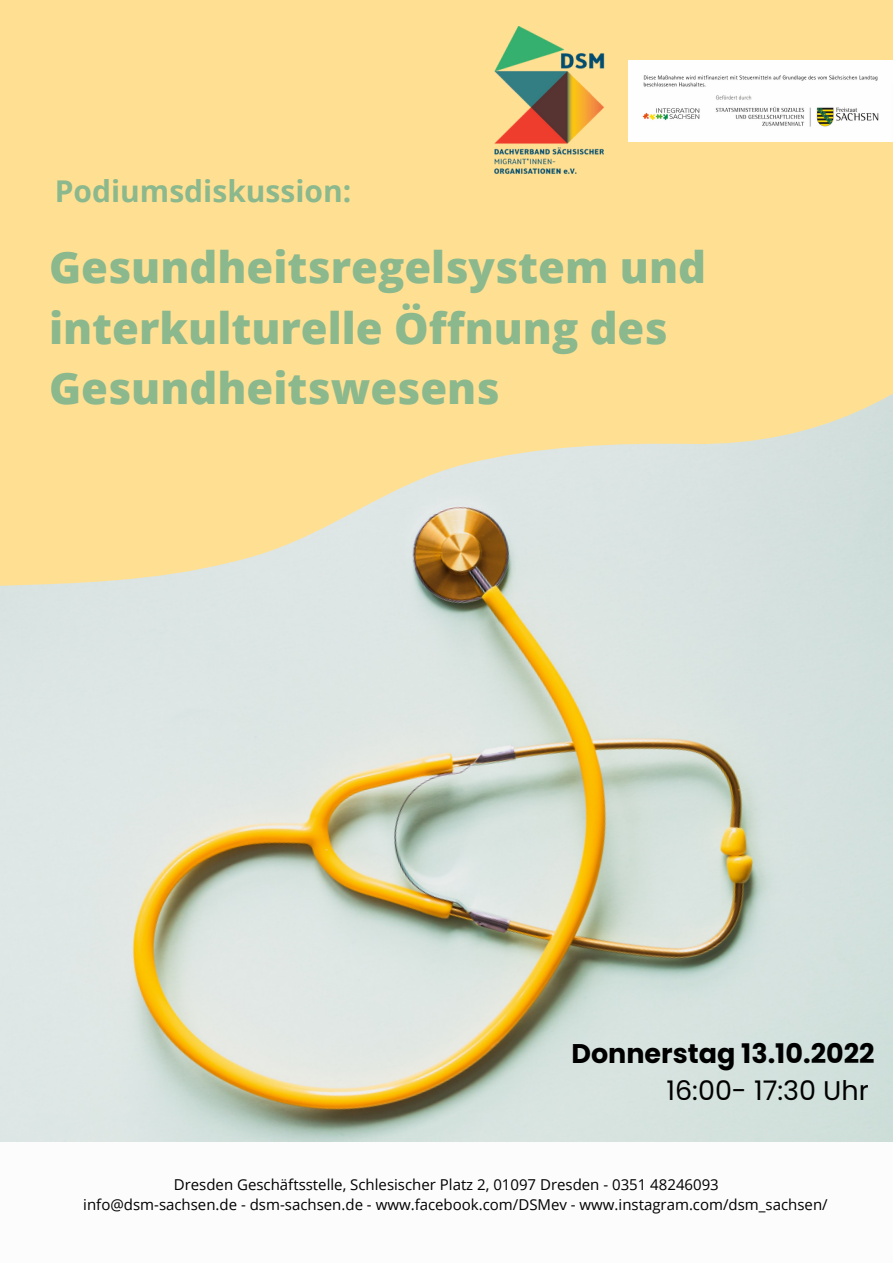
<style>
.page{position:relative;width:893px;height:1264px;background:#fff}
.page>*{position:absolute;margin:0;border:0;box-sizing:border-box;transform-origin:0 0}
.t1{font:800 43.5px/60.8px "Open Sans";color:#8cb88d}
.t2{font:700 30px "Open Sans";color:#8cb88d}
.t3{font:700 27px "Poppins";color:#000}
.t4{font:27px "Poppins";color:#000}
.t5{font:15px/20px "Open Sans";color:#000;text-align:center}
</style>
<div class="page">
<div style="left:0;top:0;width:892px;height:1262px;background:#ffe093"></div>
<img style="left:0;top:631px;width:892px;height:511px">
<svg style="left:0;top:60px;width:892px;height:571px"></svg>
<div style="left:0;top:1142px;width:892px;height:120px;background:#fcfcfc"></div>
<svg style="left:0;top:69px;width:892px;height:167px"></svg>
<img style="left:629px;top:61px;width:263px;height:80px">
<img style="left:494px;top:27px;width:113px;height:148px">
<h2 class="t2" style="left:55px;top:170px;width:298px">Podiumsdiskussion:</h2>
<h1 class="t1" style="left:49px;top:236px;width:658px">Gesundheitsregelsystem und interkulturelle Öffnung des<br>Gesundheitswesens</h1>
<h3 class="t3" style="left:571px;top:1034px;width:304px">Donnerstag 13.10.2022</h3>
<h3 class="t4" style="left:666px;top:1071px;width:204px">16:00- 17:30 Uhr</h3>
<p class="t5" style="left:83px;top:1174px;width:745px;text-align:left;text-indent:90px">Dresden Geschäftsstelle, Schlesischer Platz 2, 01097 Dresden - 0351 48246093 info@dsm-sachsen.de - dsm-sachsen.de - www.facebook.com/DSMev - www.instagram.com/dsm_sachsen/</p>
<p class="t5" style="left:92px;top:1174px;width:745px">Dresden Geschäftsst lle, Schlesischer Platz 2, 1097 Dresden - 0351 48246093<br>info@dsm-sachsen.de - dsm-sachsen.de - www.faceb ok.com/DSMev - www.instagram.com/dsm_sachsen/</p>
</div>
